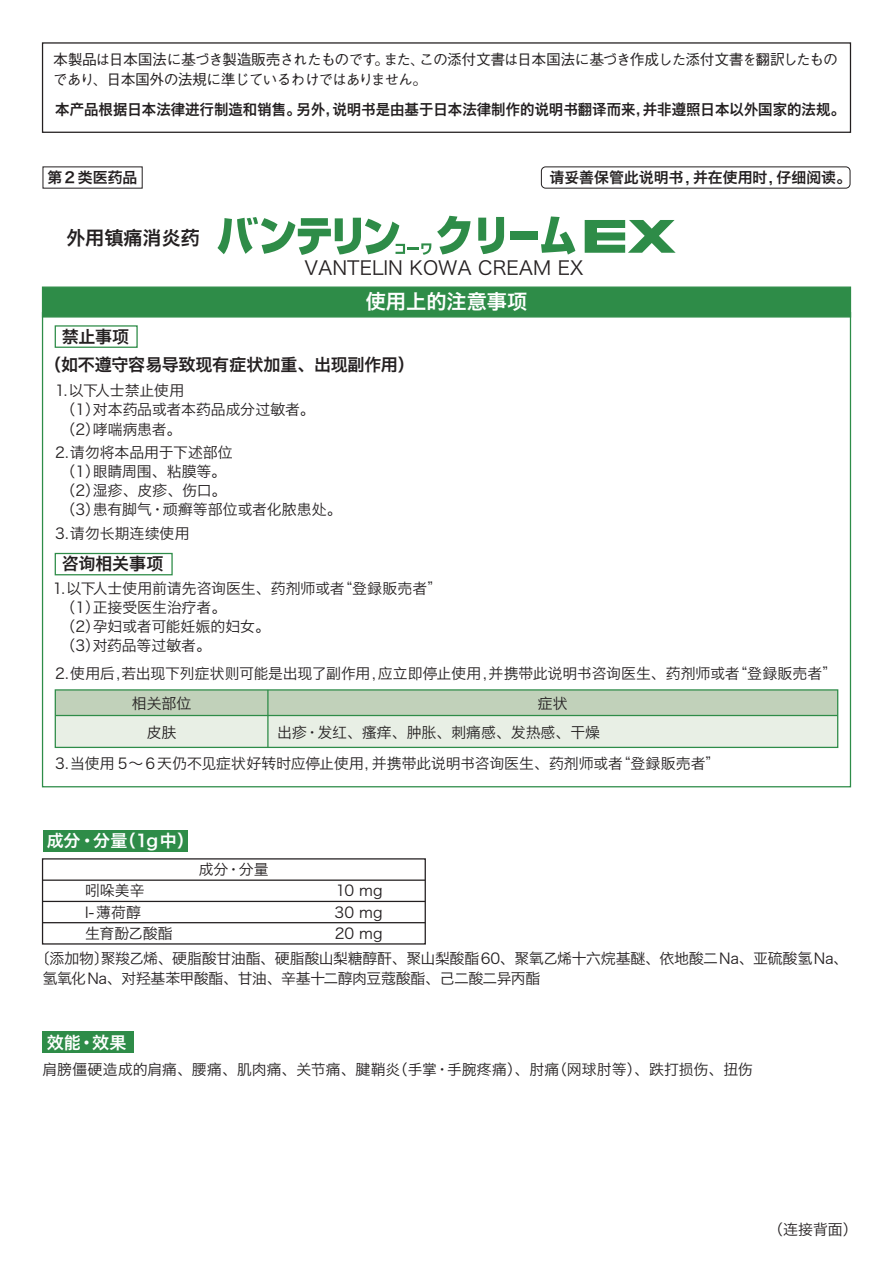
<style>
.page{position:relative;width:893px;height:1263px;background:#fff}
.page>*{position:absolute;margin:0;border:0;box-sizing:border-box;transform-origin:0 0}
.t1{font:20.25px "Hiragino Sans GB W6";color:#fff}
.t2{font:19.2px "Hiragino Sans GB W3";color:#231f20}
.t3{font:19.2px "Hiragino Sans GB W6";color:#231f20}
.t4{font:16.95px/27.6px "Hiragino Sans GB W6";letter-spacing:-.01em;color:#231f20}
.t5{font:16.95px "Hiragino Sans GB W6";letter-spacing:.01em;color:#fff}
.t6{font:14.85px/19.2px "Hiragino Sans GB W3";letter-spacing:-.005em;color:#231f20}
.t7{font:500 14.85px/20.2px "Gothic BBB Pr 6";letter-spacing:-.065em;color:#231f20}
.t8{font:14.85px "Hiragino Sans GB W6";color:#231f20}
.t9{font:14.85px "Hiragino Sans GB W3";letter-spacing:.015em;color:#231f20}
</style>
<div class="page">
<div style="left:42px;top:286px;width:809px;height:32px;background:#2e8c48;border:1px solid #2e8c48"></div>
<div style="left:541px;top:166px;width:309px;height:23px;border:1px solid #231f20;border-radius:4px"></div>
<div style="left:55px;top:553px;width:118px;height:22px;border:1px solid #2e8c48"></div>
<div style="left:55px;top:325px;width:83px;height:23px;border:1px solid #2e8c48"></div>
<div style="left:42px;top:42px;width:809px;height:91px;border:1px solid #231f20"></div>
<div style="left:55px;top:690px;width:783px;height:25px;background:#c1d1ba"></div>
<div style="left:55px;top:715px;width:783px;height:32px;background:#e8efe5"></div>
<div style="left:55px;top:689px;width:783px;height:59px;border:1px solid #2e8c48"></div>
<hr style="left:267px;top:690px;width:2px;height:57px;background:#2e8c48">
<hr style="left:55px;top:715px;width:783px;height:1px;background:#2e8c48">
<div style="left:43px;top:830px;width:144px;height:21px;background:#2e8c48"></div>
<div style="left:43px;top:1032px;width:91px;height:21px;background:#2e8c48"></div>
<svg style="left:217px;top:217px;width:214px;height:38px"></svg>
<svg style="left:437px;top:216px;width:34px;height:39px"></svg>
<svg style="left:478px;top:217px;width:26px;height:37px"></svg>
<div style="left:510px;top:231px;width:28px;height:8px;background:#2e8c48"></div>
<svg style="left:541px;top:216px;width:34px;height:39px"></svg>
<svg style="left:585px;top:220px;width:91px;height:33px"></svg>
<div style="left:42px;top:858px;width:384px;height:86px;border:1px solid #231f20"></div>
<hr style="left:43px;top:879px;width:382px;height:2px;background:#231f20">
<hr style="left:43px;top:901px;width:382px;height:1px;background:#231f20">
<hr style="left:43px;top:922px;width:382px;height:1px;background:#231f20">
<p class="t7" style="left:53px;top:48px;width:786px">本製品は日本国法に基づき製造販売されたものです。また、この添付文書は日本国法に基づき作成した添付文書を翻訳したものであり、日本国外の法規に準じているわけではありません。</p>
<p class="t8" style="left:55px;top:99px;width:791px">本产品根据日本法律进行制造和销售。另外，说明书是由基于日本法律制作的说明书翻译而来，并非遵照日本以外国家的法规。</p>
<p class="t8" style="left:47px;top:167px;width:91px">第2 类医药品</p>
<p class="t8" style="left:549px;top:168px;width:303px">请妥善保管此说明书, 并在使用时, 仔细阅读。</p>
<p class="t3" style="left:66px;top:225px;width:135px">外用镇痛消炎药</p>
<p class="t2" style="left:304px;top:256px;width:281px">VANTELIN KOWA CREAM EX</p>
<h1 class="t1" style="left:366px;top:288px;width:163px">使用上的注意事项</h1>
<p class="t4" style="left:44px;top:322px;width:372px;text-indent:17px">禁止事项<br>（如不遵守容易导致现有症状加重、出现副作用）</p>
<p class="t6" style="left:61px;top:381px;width:256px;text-indent:-5px">1.以下人士禁止使用<br>（1）对本药品或者本药品成分过敏者。（2）哮喘病患者。</p>
<p class="t6" style="left:61px;top:442px;width:283px;text-indent:-5px">2.请勿将本品用于下述部位<br>（1）眼睛周围、粘膜等。<br>（2）湿疹、皮疹、伤口。<br>（3）患有脚气·顽癣等部位或者化脓患处。</p>
<p class="t9" style="left:55px;top:524px;width:136px">3.请勿长期连续使用</p>
<p class="t4" style="left:62px;top:550px;width:103px">咨询相关事项</p>
<p class="t6" style="left:61px;top:579px;width:383px;text-indent:-8px">1.以下人士使用前请先咨询医生、药剂师或者“登録販売者”（1）正接受医生治疗者。<br>（2）孕妇或者可能妊娠的妇女。<br>（3）对药品等过敏者。</p>
<p class="t6" style="left:55px;top:664px;width:783px">2.使用后,若出现下列症状则可能是出现了副作用,应立即停止使用,并携带此说明书咨询医生、药剂师或者“登録販売者”</p>
<p class="t6" style="left:132px;top:693px;width:61px">相关部位</p>
<p class="t6" style="left:538px;top:693px;width:31px">症状</p>
<p class="t6" style="left:147px;top:722px;width:31px">皮肤</p>
<p class="t6" style="left:277px;top:722px;width:324px">出疹·发红、瘙痒、肿胀、刺痛感、发热感、干燥</p>
<p class="t6" style="left:55px;top:753px;width:667px">3.当使用 5～6天仍不见症状好转时应停止使用，并携带此说明书咨询医生、药剂师或者“登録販売者”</p>
<p class="t5" style="left:47px;top:830px;width:149px">成分·分量（1g中）</p>
<p class="t6" style="left:199px;top:859px;width:71px">成分·分量</p>
<p class="t6" style="left:85px;top:881px;width:61px">吲哚美辛</p>
<p class="t6" style="left:336px;top:881px;width:48px">10 mg</p>
<p class="t6" style="left:85px;top:902px;width:57px">l-薄荷醇</p>
<p class="t6" style="left:335px;top:902px;width:50px">30 mg</p>
<p class="t6" style="left:85px;top:923px;width:89px">生育酚乙酸酯</p>
<p class="t6" style="left:335px;top:923px;width:49px">20 mg</p>
<p class="t6" style="left:43px;top:948px;width:807px;line-height:20.2px;text-indent:-7px">〔添加物〕聚羧乙烯、硬脂酸甘油酯、硬脂酸山梨糖醇酐、聚山梨酸酯60、聚氧乙烯十六烷基醚、依地酸二Na、亚硫酸氢Na、氢氧化Na、对羟基苯甲酸酯、甘油、辛基十二醇肉豆蔻酸酯、己二酸二异丙酯</p>
<p class="t5" style="left:47px;top:1031px;width:81px">效能·效果</p>
<p class="t6" style="left:43px;top:1060px;width:712px">肩膀僵硬造成的肩痛、腰痛、肌肉痛、关节痛、腱鞘炎（手掌·手腕疼痛）、肘痛（网球肘等）、跌打损伤、扭伤</p>
<p class="t6" style="left:768px;top:1219px;width:91px">（连接背面）</p>
</div>
